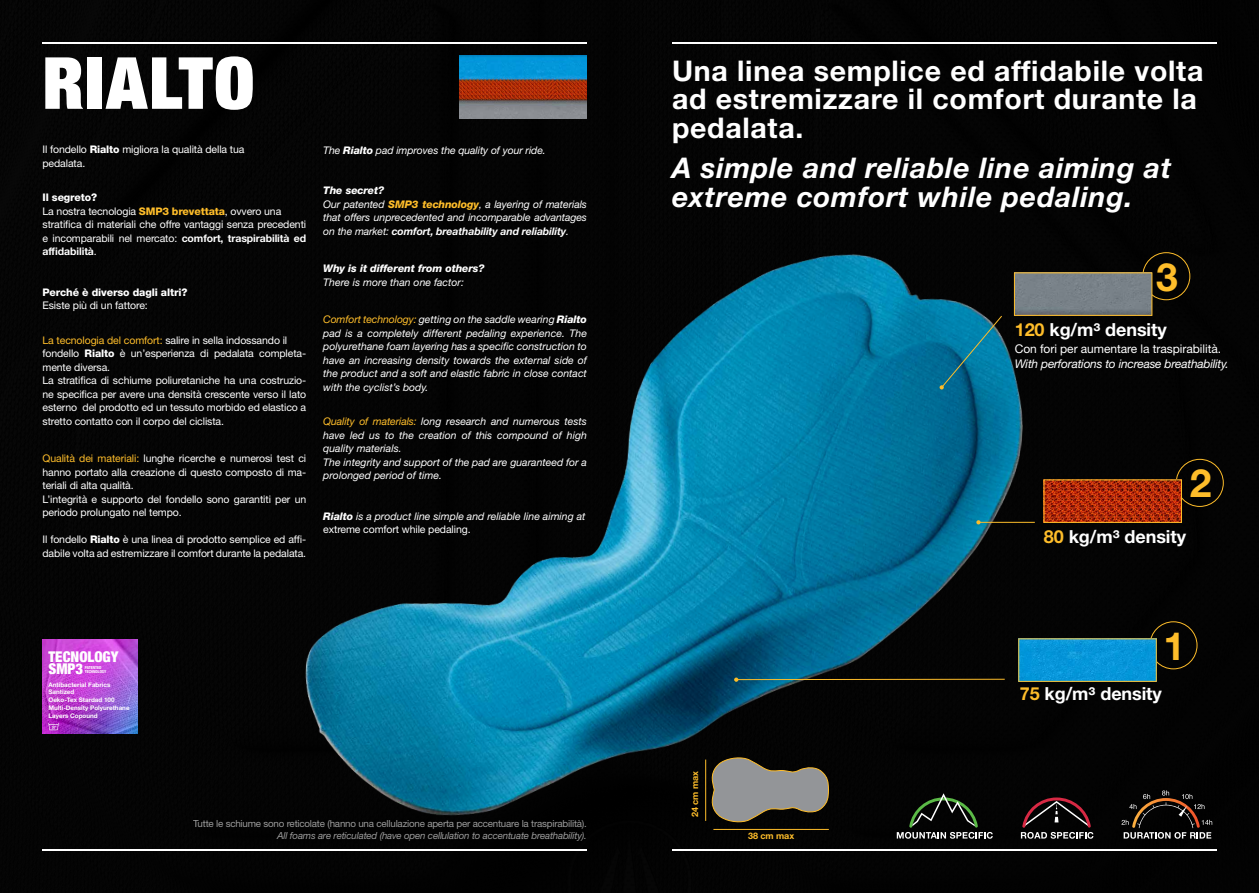
<style>
.page{position:relative;width:1259px;height:893px;background:#000}
.page>*{position:absolute;margin:0;border:0;box-sizing:border-box;transform-origin:0 0}
.t1{font:900 condensed 72px "Helvetica Neue LT Std";letter-spacing:.025em;color:#fff}
.t2{font:700 39px "Helvetica Neue LT Std";color:#febd2a}
.t3{font:700 28.5px/28.5px "Helvetica Neue LT Std";letter-spacing:.025em;color:#fff}
.t4{font:italic 700 28.5px/28.5px "Helvetica Neue LT Std";letter-spacing:.025em;color:#fff}
.t5{font:700 18px "Helvetica Neue LT Std";letter-spacing:-.005em;color:#fff}
.t6{font:900 condensed 14.85px/12.3px "Helvetica Neue";color:#fff}
.t7{font:italic 12px "Helvetica Neue LT Std";letter-spacing:-.02em;color:#fff}
.t8{font:12px "Helvetica Neue LT Std";letter-spacing:-.005em;color:#fff}
.t9{font:10.5px/13.5px "Helvetica Neue LT Std";letter-spacing:-.01em;color:#fff}
.t10{font:italic 10.5px/13.5px "Helvetica Neue LT Std";color:#fff}
.t11{font:italic 800 10.5px "Helvetica Neue LT Std";letter-spacing:-.01em;color:#fff}
.t12{font:800 10.5px "Helvetica Neue LT Std";letter-spacing:-.01em;color:#fff}
.t13{font:9.75px "Helvetica Neue LT Std";letter-spacing:-.02em;color:#fff}
.t14{font:italic 9.75px "Helvetica Neue LT Std";letter-spacing:-.02em;color:#fff}
.t15{font:700 9px "Helvetica Neue LT Std";letter-spacing:-.005em;color:#febd2a}
.t16{font:700 6.3px/7.8px "Helvetica Neue";color:#fff}
.t17{font:700 condensed 4.05px/4.1px "Helvetica Neue";color:#fff}
.s1{font-weight:800}
.s2{font-weight:800;color:#febd2a}
.s3{font-weight:700}
.s4{color:#febd2a}
.s5{font-style:normal}
</style>
<div class="page">
<img style="left:275px;top:254px;width:769px;height:597px">
<img style="left:43px;top:639px;width:95px;height:94px">
<svg style="left:48px;top:723px;width:11px;height:7px"></svg>
<hr style="left:43px;top:849px;width:544px;height:1px;background:#fff">
<hr style="left:43px;top:43px;width:544px;height:1px;background:#fff">
<hr style="left:672px;top:43px;width:544px;height:1px;background:#fff">
<hr style="left:672px;top:849px;width:544px;height:1px;background:#fff">
<svg style="left:1021px;top:797px;width:72px;height:42px"></svg>
<svg style="left:896px;top:793px;width:96px;height:46px"></svg>
<svg style="left:1121px;top:790px;width:91px;height:49px"></svg>
<hr style="left:978px;top:522px;width:57px;height:1px;background:#febd2a">
<hr style="left:736px;top:679px;width:268px;height:1px;background:#febd2a">
<svg style="left:939px;top:315px;width:63px;height:74px;background:#08769a"></svg>
<svg style="left:976px;top:520px;width:4px;height:4px"></svg>
<svg style="left:734px;top:677px;width:4px;height:5px"></svg>
<div style="left:1142px;top:252px;width:48px;height:48px;border:1px solid #febd2a;border-radius:50%"></div>
<div style="left:1149px;top:621px;width:48px;height:48px;border:1px solid #febd2a;border-radius:50%"></div>
<div style="left:1175px;top:459px;width:48px;height:48px;border:1px solid #febd2a;border-radius:50%"></div>
<img style="left:1020px;top:640px;width:134px;height:40px">
<div style="left:1018px;top:638px;width:138px;height:44px;border:1px solid #febd2a"></div>
<img style="left:1045px;top:481px;width:135px;height:40px">
<div style="left:1043px;top:479px;width:139px;height:44px;border:1px solid #febd2a"></div>
<img style="left:1016px;top:274px;width:134px;height:40px">
<div style="left:1014px;top:272px;width:138px;height:44px;border:1px solid #febd2a"></div>
<img style="left:460px;top:56px;width:127px;height:63px">
<hr style="left:713px;top:829px;width:116px;height:1px;background:#febd2a">
<hr style="left:705px;top:760px;width:1px;height:61px;background:#febd2a">
<svg style="left:711px;top:755px;width:118px;height:68px"></svg>
<h1 class="t1" style="left:43px;top:37px;width:213px">RIALTO</h1>
<p class="t9" style="left:43px;top:143px;width:203px">Il fondello <span class="s1">Rialto</span> migliora la qualità della tua pedalata.</p>
<p class="t9" style="left:43px;top:191px;width:265px"><span class="s1">Il segreto?<br></span>La nostra tecnologia <span class="s2">SMP3 brevettata</span>, ovvero una stratifica di materiali che offre vantaggi senza precedenti e incomparabili nel mercato: <span class="s3">comfort, traspirabilità ed affidabilità</span>.</p>
<p class="t12" style="left:43px;top:286px;width:146px">Perché è diverso dagli altri?</p>
<p class="t9" style="left:43px;top:299px;width:107px">Esiste più di un fattore:</p>
<p class="t9" style="left:43px;top:333px;width:265px"><span class="s4">La tecnologia del comfort:</span> salire in sella indossando il fondello <span class="s1">Rialto</span> è un’esperienza di pedalata completa&shy;mente diversa.<br>La stratifica di schiume poliuretaniche ha una costruzio&shy;ne specifica per avere una densità crescente verso il lato esterno del prodotto ed un tessuto morbido ed elastico a stretto contatto con il corpo del ciclista.</p>
<p class="t9" style="left:43px;top:452px;width:265px"><span class="s4">Qualità dei materiali:</span> lunghe ricerche e numerosi test ci hanno portato alla creazione di questo composto di ma&shy;teriali di alta qualità.<br>L’integrità e supporto del fondello sono garantiti per un periodo prolungato nel tempo.</p>
<p class="t9" style="left:43px;top:533px;width:265px">Il fondello <span class="s1">Rialto</span> è una linea di prodotto semplice ed affi&shy;dabile volta ad estremizzare il comfort durante la pedalata.</p>
<p class="t10" style="left:323px;top:143px;width:224px">The <span class="s1">Rialto</span> pad improves the quality of your ride.</p>
<p class="t10" style="left:323px;top:184px;width:265px"><span class="s1">The secret?<br></span>Our patented <span class="s2">SMP3 technology</span>, a layering of materials that offers unprecedented and incomparable advantages on the market: <span class="s3">comfort, breathability and reliability</span>.</p>
<p class="t11" style="left:323px;top:262px;width:163px">Why is it different from others?</p>
<p class="t10" style="left:323px;top:275px;width:142px">There is more than one factor:</p>
<p class="t10" style="left:323px;top:313px;width:265px;text-align:justify"><span class="s4">Comfort technology:</span> getting on the saddle wearing <span class="s1">Rialto </span>pad is a completely different pedaling experience. The polyurethane foam layering has a specific construction to have an increasing density towards the external side of the product and a soft and elastic fabric in close contact with the cyclist’s body.</p>
<p class="t10" style="left:323px;top:415px;width:265px"><span class="s4">Quality of materials:</span> long research and numerous tests have led us to the creation of this compound of high quality materials.<br>The integrity and support of the pad are guaranteed for a prolonged period of time.</p>
<p class="t10" style="left:323px;top:509px;width:264px"><span class="s1">Rialto</span> is a product line simple and reliable line aiming at <span class="s5">extreme comfort while pedaling.</span></p>
<h3 class="t6" style="left:48px;top:649px;width:72px">TECNOLOGY<br>SMP3</h3>
<p class="t17" style="left:85px;top:665px;width:23px">PATENTED<br>TECHNOLOGY</p>
<p class="t16" style="left:48px;top:680px;width:83px">Antibacterial Fabrics<br>Santized<br>Oeko-Tex Stardad 100<br>Multi-Density Polyurethane<br>Layers Copound</p>
<p class="t13" style="left:193px;top:818px;width:395px">Tutte le schiume sono reticolate (hanno una cellulazione aperta per accentuare la traspirabilità).</p>
<p class="t14" style="left:277px;top:830px;width:311px">All foams are reticulated (have open cellulation to accentuate breathability).</p>
<h3 class="t3" style="left:672px;top:56px;width:533px">Una linea semplice ed affidabile volta ad estremizzare il comfort durante la pedalata.</h3>
<h3 class="t4" style="left:672px;top:153px;width:501px">A simple and reliable line aiming at extreme comfort while pedaling.</h3>
<h2 class="t2" style="left:1156px;top:253px;width:23px">3</h2>
<h3 class="t5" style="left:1014px;top:319px;width:153px"><span class="s4">120</span> kg/m³ density</h3>
<p class="t8" style="left:1014px;top:342px;width:208px">Con fori per aumentare la traspirabilità.</p>
<p class="t7" style="left:1014px;top:356px;width:216px">With perforations to increase breathability.</p>
<h2 class="t2" style="left:1189px;top:459px;width:23px">2</h2>
<h3 class="t5" style="left:1044px;top:525px;width:144px"><span class="s4">80</span> kg/m³ density</h3>
<h2 class="t2" style="left:1163px;top:622px;width:23px">1</h2>
<p class="t15" style="left:689px;top:817px;width:48px;rotate:-90deg">24 cm max</p>
<p class="t15" style="left:748px;top:830px;width:48px">38 cm max</p>
<h3 class="t5" style="left:1019px;top:682px;width:144px"><span class="s4">75</span> kg/m³ density</h3>
</div>
